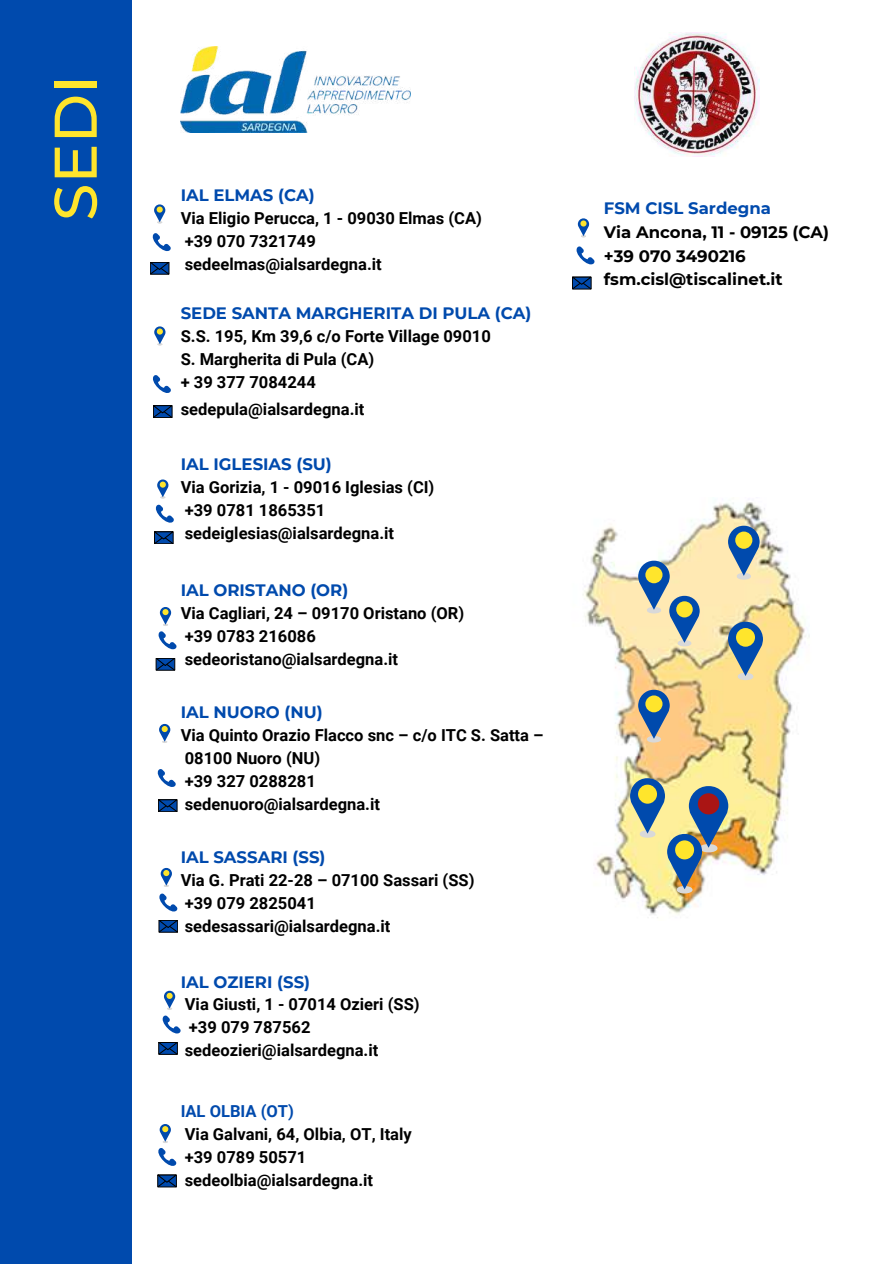
<style>
.page{position:relative;width:894px;height:1264px;background:#fff}
.page>*{position:absolute;margin:0;border:0;box-sizing:border-box;transform-origin:0 0}
.t1{font:500 60px "Montserrat";color:#ffe52c}
.t2{font:700 16.5px/23px "Roboto";color:#000}
.t3{font:700 16.5px "Montserrat";color:#004aad}
.t4{font:700 16.5px/23.7px "Montserrat";color:#000}
.t5{font:700 16.5px "Roboto";color:#004aad}
</style>
<div class="page">
<div style="left:0;top:0;width:131px;height:1263px;background:#004aad"></div>
<img style="left:181px;top:46px;width:229px;height:87px">
<img style="left:634px;top:33px;width:125px;height:124px">
<img style="left:583px;top:502px;width:227px;height:416px">
<div style="left:736px;top:573px;width:14px;height:6px;background:#d9d9d9;border-radius:50%"></div>
<svg style="left:727px;top:525px;width:32px;height:51px"></svg>
<div style="left:735px;top:531px;width:17px;height:18px;background:#ffe52c;border-radius:50%"></div>
<svg style="left:737px;top:673px;width:16px;height:7px"></svg>
<div style="left:737px;top:672px;width:16px;height:7px;background:#d9d9d9;border-radius:50%"></div>
<svg style="left:727px;top:621px;width:35px;height:55px;background:#718d9f"></svg>
<div style="left:735px;top:628px;width:19px;height:18px;background:#ffe52c;border-radius:50%"></div>
<svg style="left:646px;top:736px;width:15px;height:6px"></svg>
<div style="left:646px;top:736px;width:14px;height:5px;background:#d9d9d9;border-radius:50%"></div>
<svg style="left:638px;top:689px;width:31px;height:50px"></svg>
<div style="left:645px;top:695px;width:17px;height:17px;background:#ffe52c;border-radius:50%"></div>
<div style="left:677px;top:640px;width:14px;height:6px;background:#d9d9d9;border-radius:50%"></div>
<svg style="left:638px;top:560px;width:61px;height:83px;background:#b2b9ac"></svg>
<div style="left:676px;top:601px;width:16px;height:16px;background:#ffe52c;border-radius:50%"></div>
<svg style="left:577px;top:218px;width:12px;height:19px"></svg>
<svg style="left:576px;top:246px;width:18px;height:19px"></svg>
<svg style="left:572px;top:277px;width:19px;height:12px"></svg>
<svg style="left:676px;top:886px;width:16px;height:7px"></svg>
<div style="left:676px;top:886px;width:16px;height:6px;background:#d9d9d9;border-radius:50%"></div>
<img style="left:630px;top:778px;width:98px;height:111px">
<div style="left:675px;top:840px;width:19px;height:19px;background:#ffe52c;border-radius:50%"></div>
<svg style="left:154px;top:204px;width:11px;height:19px"></svg>
<div style="left:157px;top:206px;width:6px;height:7px;background:#ffe52c;border-radius:50%"></div>
<svg style="left:152px;top:233px;width:19px;height:19px"></svg>
<svg style="left:150px;top:262px;width:19px;height:12px"></svg>
<svg style="left:154px;top:326px;width:11px;height:19px"></svg>
<svg style="left:153px;top:375px;width:18px;height:18px"></svg>
<svg style="left:153px;top:405px;width:19px;height:13px"></svg>
<svg style="left:157px;top:479px;width:11px;height:19px"></svg>
<svg style="left:154px;top:504px;width:20px;height:40px"></svg>
<svg style="left:155px;top:607px;width:22px;height:63px"></svg>
<svg style="left:159px;top:724px;width:11px;height:19px"></svg>
<svg style="left:157px;top:769px;width:19px;height:18px"></svg>
<svg style="left:158px;top:799px;width:19px;height:13px"></svg>
<svg style="left:161px;top:868px;width:11px;height:19px"></svg>
<svg style="left:158px;top:893px;width:20px;height:39px"></svg>
<svg style="left:164px;top:990px;width:11px;height:19px"></svg>
<svg style="left:166px;top:992px;width:7px;height:6px"></svg>
<svg style="left:158px;top:1015px;width:23px;height:39px"></svg>
<svg style="left:157px;top:1124px;width:20px;height:63px"></svg>
<h1 class="t1" style="left:39px;top:221px;width:147px;rotate:-90deg">SEDI</h1>
<p class="t3" style="left:181px;top:185px;width:135px">IAL ELMAS (CA)</p>
<p class="t2" style="left:181px;top:206px;width:302px">Via Eligio Perucca, 1 - 09030 Elmas (CA) +39 070 7321749 sedeelmas@ialsardegna.it</p>
<p class="t3" style="left:181px;top:303px;width:352px">SEDE SANTA MARGHERITA DI PULA (CA)</p>
<p class="t2" style="left:181px;top:324px;width:311px">S.S. 195, Km 39,6 c/o Forte Village 09010<br>S. Margherita di Pula (CA)<br>+ 39 377 7084244</p>
<p class="t2" style="left:181px;top:397px;width:185px">sedepula@ialsardegna.it</p>
<p class="t3" style="left:181px;top:454px;width:153px">IAL IGLESIAS (SU)</p>
<p class="t2" style="left:181px;top:475px;width:255px">Via Gorizia, 1 - 09016 Iglesias (CI) +39 0781 1865351 sedeiglesias@ialsardegna.it</p>
<p class="t3" style="left:181px;top:580px;width:169px">IAL ORISTANO (OR)</p>
<p class="t2" style="left:181px;top:601px;width:285px">Via Cagliari, 24 – 09170 Oristano (OR) +39 0783 216086 sedeoristano@ialsardegna.it</p>
<p class="t3" style="left:181px;top:702px;width:143px">IAL NUORO (NU)</p>
<p class="t2" style="left:181px;top:724px;width:364px">Via Quinto Orazio Flacco snc – c/o ITC S. Satta –<br>08100 Nuoro (NU)<br>+39 327 0288281<br>sedenuoro@ialsardegna.it</p>
<p class="t3" style="left:181px;top:847px;width:146px">IAL SASSARI (SS)</p>
<p class="t2" style="left:181px;top:869px;width:295px">Via G. Prati 22-28 – 07100 Sassari (SS) +39 079 2825041 sedesassari@ialsardegna.it</p>
<p class="t3" style="left:181px;top:971px;width:131px">IAL OZIERI (SS)</p>
<p class="t2" style="left:185px;top:993px;width:236px">Via Giusti, 1 - 07014 Ozieri (SS) +39 079 787562 sedeozieri@ialsardegna.it</p>
<p class="t5" style="left:181px;top:1101px;width:115px">IAL OLBIA (OT)</p>
<p class="t2" style="left:185px;top:1122px;width:228px">Via Galvani, 64, Olbia, OT, Italy +39 0789 50571 sedeolbia@ialsardegna.it</p>
<p class="t3" style="left:603px;top:198px;width:169px">FSM CISL Sardegna</p>
<p class="t4" style="left:603px;top:220px;width:227px">Via Ancona, 11 - 09125 (CA) +39 070 3490216 fsm.cisl@tiscalinet.it</p>
</div>
